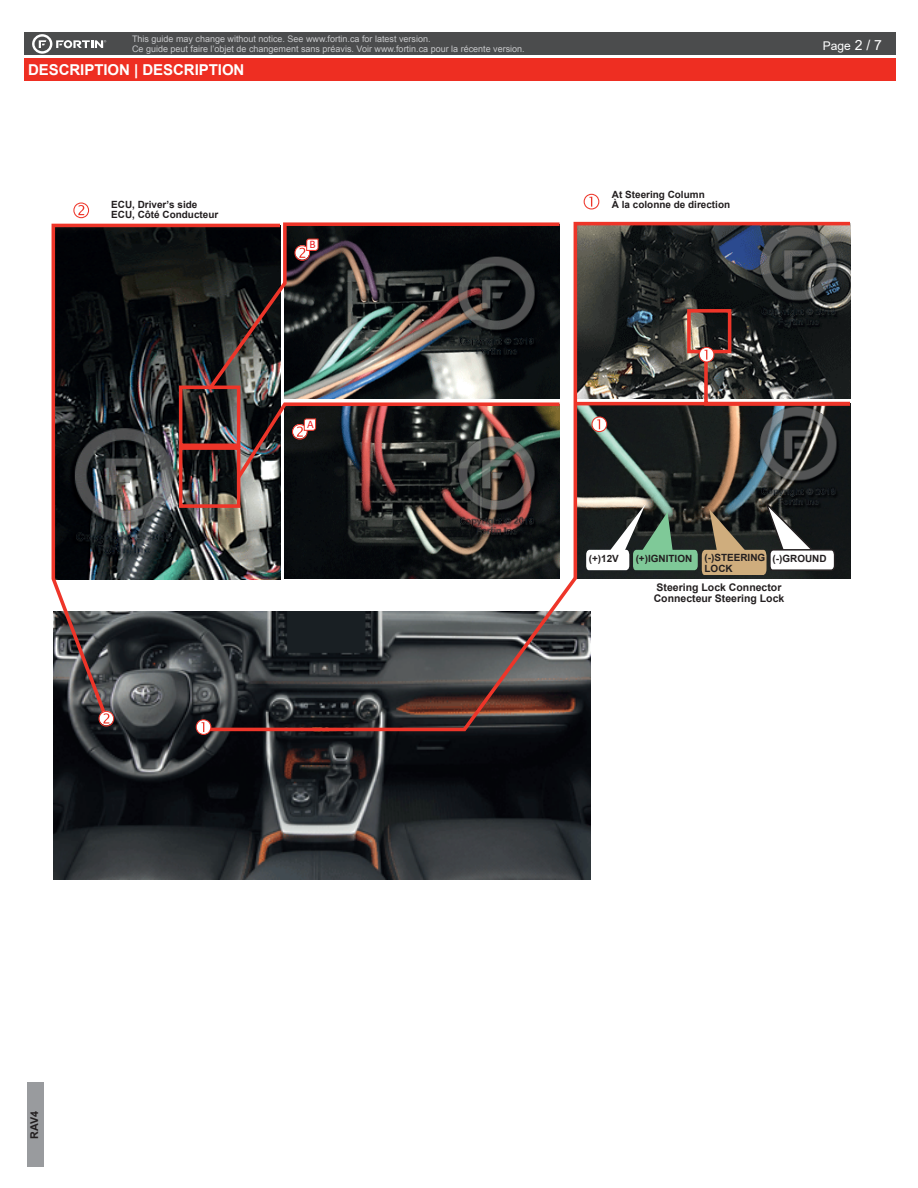
<style>
.page{position:relative;width:918px;height:1188px;background:#fff}
.page>*{position:absolute;margin:0;border:0;box-sizing:border-box;transform-origin:0 0}
.t1{font:700 15px "Arial";letter-spacing:-.005em;color:#fff}
.t2{font:12px "Arial";color:#fff}
.t3{font:11.55px "Calibri";color:#ee1d23}
.t4{font:700 10.8px "Arial";color:#231f20}
.t5{font:700 10.5px/10.5px "Arial";color:#231f20}
.t6{font:700 9.9px/9.6px "Arial";color:#231f20}
.t7{font:9px/9.8px "Arial";color:#c7c8ca}
.s1{font-size:13.95px}
</style>
<div class="page">
<div style="left:24px;top:33px;width:872px;height:22px;background:#4b4c4d"></div>
<div style="left:24px;top:58px;width:872px;height:23px;background:#ee2e22"></div>
<svg style="left:32px;top:34px;width:74px;height:20px"></svg>
<div style="left:27px;top:1082px;width:17px;height:85px;background:#999b9e"></div>
<img style="left:54px;top:724px;width:536px;height:155px">
<svg style="left:584px;top:194px;width:15px;height:15px"></svg>
<svg style="left:211px;top:221px;width:640px;height:512px"></svg>
<svg style="left:51px;top:222px;width:233px;height:502px;background:#464141"></svg>
<svg style="left:196px;top:719px;width:15px;height:16px"></svg>
<svg style="left:73px;top:203px;width:16px;height:15px"></svg>
<svg style="left:99px;top:711px;width:15px;height:16px"></svg>
<img style="left:234px;top:401px;width:329px;height:81px">
<svg style="left:294px;top:238px;width:25px;height:23px"></svg>
<svg style="left:586px;top:498px;width:250px;height:77px;background:#656b5f"></svg>
<p class="t7" style="left:132px;top:34px;width:394px">This guide may change without notice. See www.fortin.ca for latest version.<br>Ce guide peut faire l’objet de changement sans préavis. Voir www.fortin.ca pour la récente version.</p>
<h1 class="t1" style="left:28px;top:59px;width:218px">DESCRIPTION | DESCRIPTION</h1>
<p class="t6" style="left:612px;top:189px;width:94px">At Steering Column</p>
<p class="t6" style="left:111px;top:200px;width:88px">ECU, Driver’s side</p>
<p class="t6" style="left:612px;top:200px;width:120px">À la colonne de direction</p>
<p class="t6" style="left:111px;top:210px;width:109px">ECU, Côté Conducteur</p>
<p class="t3" style="left:309px;top:236px;width:8px">B</p>
<p class="t3" style="left:307px;top:416px;width:8px">A</p>
<h2 class="t2" style="left:823px;top:38px;width:61px">Page <span class="s1">2 / 7</span></h2>
<p class="t6" style="left:589px;top:554px;width:32px">(+)12V</p>
<p class="t6" style="left:705px;top:554px;width:124px;text-indent:-69px">(+)IGNITION (-)STEERING (-)GROUND<br>LOCK</p>
<p class="t4" style="left:27px;top:1139px;width:29px;rotate:-90deg">RAV4</p>
<p class="t5" style="left:654px;top:582px;width:132px">Steering Lock Connector<br>Connecteur Steering Lock</p>
</div>
